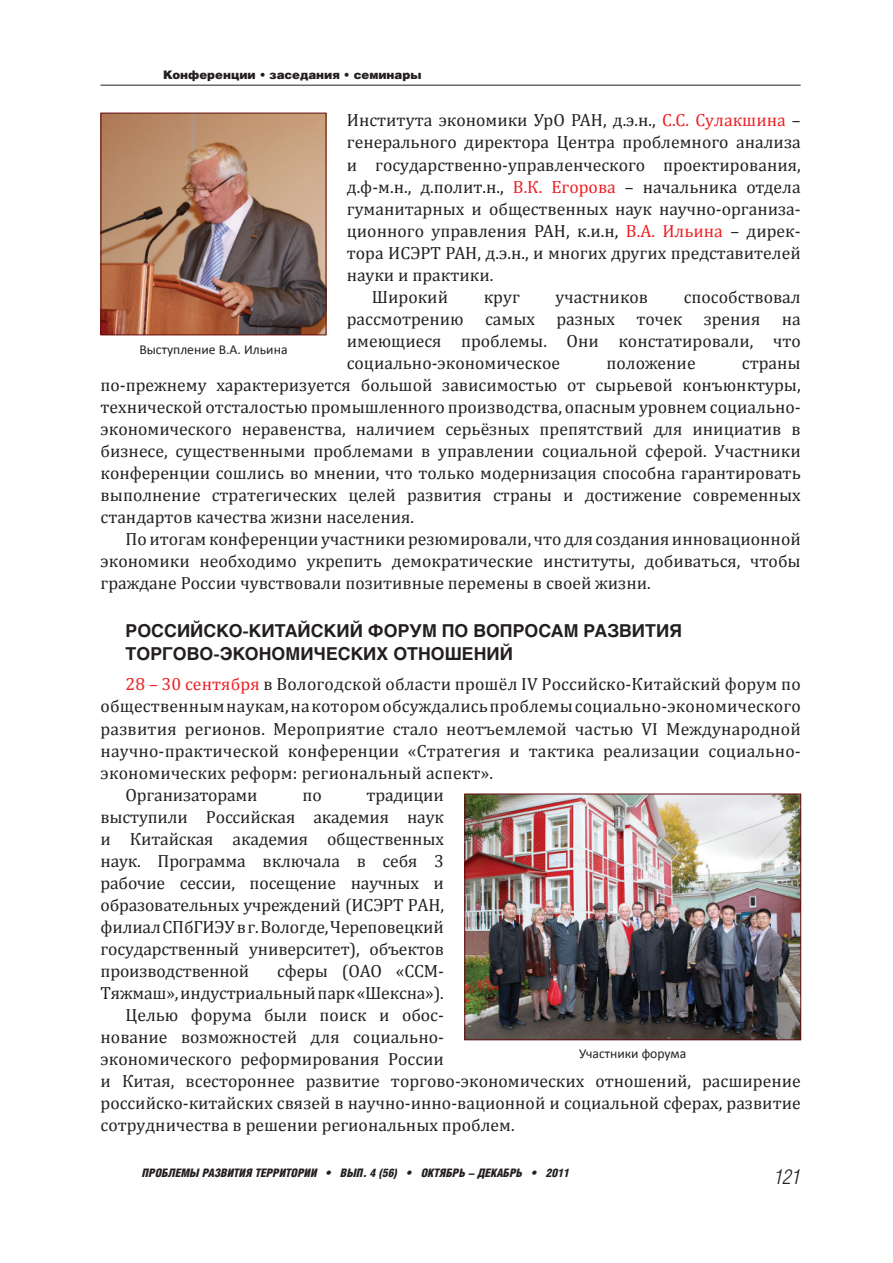
<style>
.page{position:relative;width:893px;height:1263px;background:#fff}
.page>*{position:absolute;margin:0;border:0;box-sizing:border-box;transform-origin:0 0}
.t1{font:italic 300 20.55px "Helios Cond";color:#231f20}
.t2{font:17.7px/22px "Cambria";color:#231f20;text-align:justify}
.t3{font:700 17.7px/22.8px "Helios";color:#231f20}
.t4{font:13.65px "Calibri";color:#231f20}
.t5{font:italic 900 11.7px "Helios Cond";color:#231f20}
.t6{font:900 11.7px "Helios";color:#231f20}
.s1{color:#ee1f23}
</style>
<div class="page">
<hr style="left:101px;top:85px;width:700px;height:1px;background:#231f20">
<img style="left:103px;top:115px;width:221px;height:218px">
<div style="left:101px;top:113px;width:225px;height:222px;border:1px solid #630a0c"></div>
<img style="left:466px;top:796px;width:333px;height:242px">
<div style="left:464px;top:794px;width:337px;height:246px;border:1px solid #630a0c"></div>
<p class="t6" style="left:163px;top:68px;width:260px">Конференции • заседания • семинары</p>
<p class="t2" style="left:347px;top:109px;width:455px">Института экономики УрО РАН, д.э.н., <span class="s1">С.С. Сулакшина</span> –</p>
<p class="t2" style="left:347px;top:131px;width:455px">генерального директора Центра проблемного анализа</p>
<p class="t2" style="left:347px;top:153px;width:455px">и государственно-управленческого проектирования,</p>
<p class="t2" style="left:347px;top:175px;width:455px">д.ф-м.н., д.полит.н., <span class="s1">В.К. Егорова</span> – начальника отдела</p>
<p class="t2" style="left:347px;top:197px;width:455px">гуманитарных и общественных наук научно-организа-</p>
<p class="t2" style="left:347px;top:219px;width:455px">ционного управления РАН, к.и.н, <span class="s1">В.А. Ильина</span> – дирек-</p>
<p class="t2" style="left:347px;top:241px;width:455px">тора ИСЭРТ РАН, д.э.н., и многих других представителей</p>
<p class="t2" style="left:347px;top:263px;width:148px">науки и практики.</p>
<p class="t2" style="left:372px;top:285px;width:78px">Широкий</p>
<p class="t2" style="left:484px;top:285px;width:38px">круг</p>
<p class="t2" style="left:555px;top:285px;width:94px">участников</p>
<p class="t2" style="left:347px;top:285px;width:455px;text-indent:337px">способствовал рассмотрению самых разных точек зрения на имеющиеся проблемы. Они констатировали, что социально-экономическое</p>
<p class="t4" style="left:139px;top:343px;width:150px">Выступление В.А. Ильина</p>
<p class="t2" style="left:101px;top:352px;width:702px;text-indent:641px">страны по-прежнему характеризуется большой зависимостью от сырьевой конъюнктуры, технической отсталостью промышленного производства, опасным уровнем социально&shy;экономического неравенства, наличием серьёзных препятствий для инициатив в бизнесе, существенными проблемами в управлении социальной сферой. Участники конференции сошлись во мнении, что только модернизация способна гарантировать выполнение стратегических целей развития страны и достижение современных стандартов качества жизни населения.</p>
<p class="t2" style="left:101px;top:528px;width:702px;text-indent:25px">По итогам конференции участники резюмировали, что для создания инновационной экономики необходимо укрепить демократические институты, добиваться, чтобы граждане России чувствовали позитивные перемены в своей жизни.</p>
<p class="t3" style="left:126px;top:620px;width:558px">РОССИЙСКО-КИТАЙСКИЙ ФОРУМ ПО ВОПРОСАМ РАЗВИТИЯ<br>ТОРГОВО-ЭКОНОМИЧЕСКИХ ОТНОШЕНИЙ</p>
<p class="t2" style="left:126px;top:673px;width:677px"><span class="s1">28 – 30 сентября</span> в Вологодской области прошёл IV Российско-Китайский форум по</p>
<p class="t2" style="left:101px;top:695px;width:702px">общественным наукам, на котором обсуждались проблемы социально-экономического</p>
<p class="t2" style="left:101px;top:717px;width:702px">развития регионов. Мероприятие стало неотъемлемой частью VI Международной</p>
<p class="t2" style="left:101px;top:739px;width:702px">научно-практической конференции «Стратегия и тактика реализации социально-</p>
<p class="t2" style="left:101px;top:761px;width:394px">экономических реформ: региональный аспект».</p>
<p class="t2" style="left:126px;top:783px;width:134px">Организаторами</p>
<p class="t2" style="left:302px;top:783px;width:21px">по</p>
<p class="t2" style="left:606px;top:352px;width:91px">положение</p>
<p class="t2" style="left:101px;top:783px;width:345px;text-indent:266px">традиции выступили Российская академия наук и Китайская академия общественных наук. Программа включала в себя 3 рабочие сессии, посещение научных и образовательных учреждений (ИСЭРТ РАН, филиал СПбГИЭУ в г. Вологде, Череповецкий государственный университет), объектов производственной</p>
<p class="t2" style="left:277px;top:960px;width:168px">сферы (ОАО «ССМ-</p>
<p class="t2" style="left:101px;top:982px;width:345px">Тяжмаш», индустриальный парк «Шексна»).</p>
<p class="t2" style="left:126px;top:1004px;width:320px">Целью форума были поиск и обос-</p>
<p class="t2" style="left:101px;top:1026px;width:345px">нование возможностей для социально-</p>
<p class="t2" style="left:101px;top:1048px;width:345px">экономического реформирования России</p>
<p class="t2" style="left:101px;top:1070px;width:702px">и Китая, всестороннее развитие торгово-экономических отношений, расширение</p>
<p class="t2" style="left:101px;top:1092px;width:702px">российско-китайских связей в научно-инно-вационной и социальной сферах, развитие</p>
<p class="t2" style="left:101px;top:1114px;width:415px">сотрудничества в решении региональных проблем.</p>
<p class="t4" style="left:579px;top:1048px;width:109px">Участники форума</p>
<p class="t5" style="left:142px;top:1166px;width:429px">ПРОБЛЕМЫ РАЗВИТИЯ ТЕРРИТОРИИ • ВЫП. 4 (56) • ОКТЯБРЬ – ДЕКАБРЬ • 2011</p>
<p class="t1" style="left:774px;top:1165px;width:28px">121</p>
</div>
